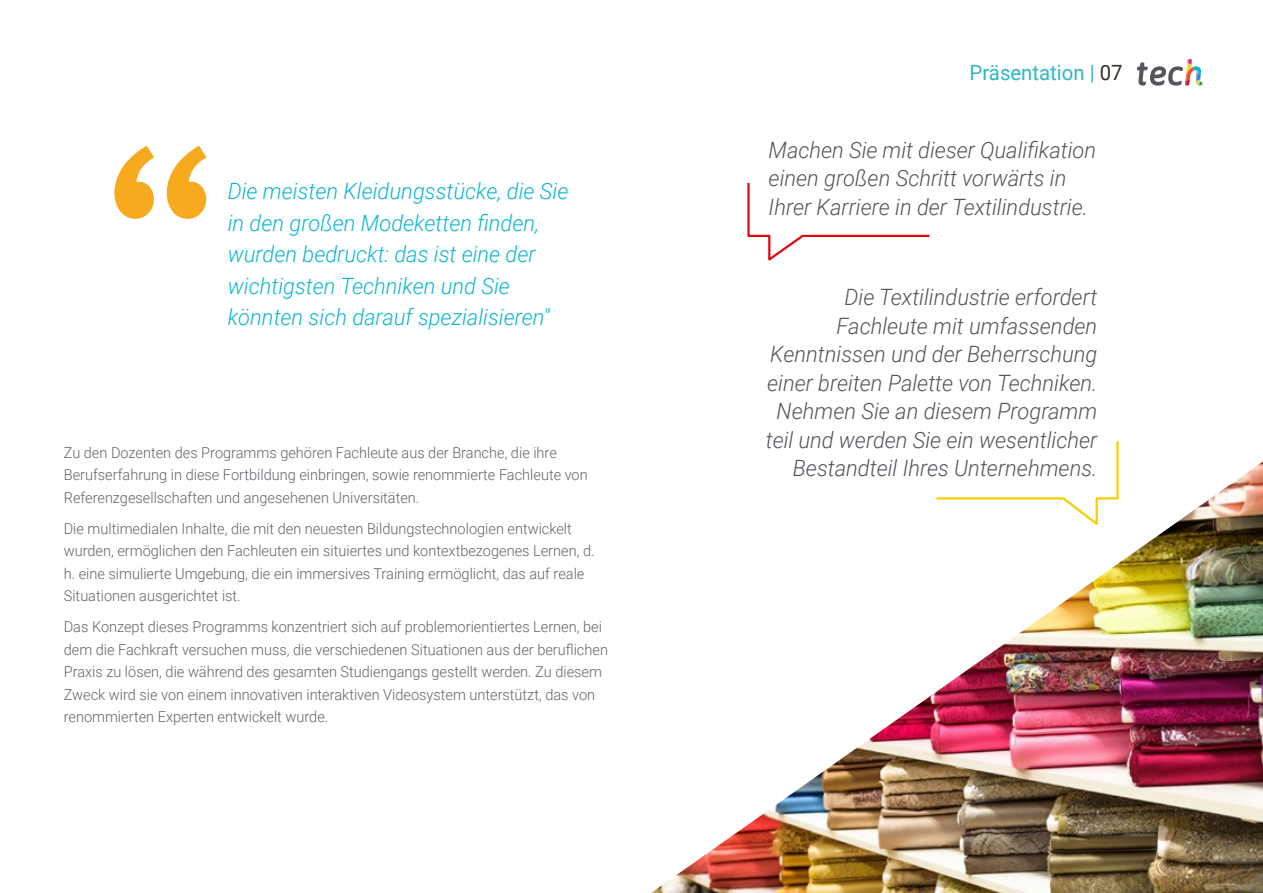
<style>
.page{position:relative;width:1263px;height:893px;background:#fff}
.page>*{position:absolute;margin:0;border:0;box-sizing:border-box;transform-origin:0 0}
.t1{font:italic 300 22.5px/28.5px "Roboto";color:#52555b}
.t2{font:italic 300 22.5px/31.5px "Roboto";color:#0fb6cf}
.t3{font:21px "Roboto";color:#2db8c5}
.t4{font:300 15px/22.5px "Roboto";color:#61646a}
.s1{color:#312e20}
</style>
<div class="page">
<img style="left:651px;top:461px;width:612px;height:432px">
<svg style="left:1137px;top:59px;width:65px;height:27px"></svg>
<svg style="left:114px;top:146px;width:93px;height:73px"></svg>
<svg style="left:747px;top:182px;width:183px;height:79px"></svg>
<svg style="left:934px;top:441px;width:186px;height:87px"></svg>
<h1 class="t2" style="left:228px;top:174px;width:342px">Die meisten Kleidungsstücke, die Sie in den großen Modeketten finden, wurden bedruckt: das ist eine der wichtigsten Techniken und Sie könnten sich darauf spezialisieren"</h1>
<p class="t4" style="left:64px;top:441px;width:525px">Zu den Dozenten des Programms gehören Fachleute aus der Branche, die ihre<br>Berufserfahrung in diese Fortbildung einbringen, sowie renommierte Fachleute von<br>Referenzgesellschaften und angesehenen Universitäten.</p>
<p class="t4" style="left:64px;top:517px;width:532px">Die multimedialen Inhalte, die mit den neuesten Bildungstechnologien entwickelt wurden, ermöglichen den Fachleuten ein situiertes und kontextbezogenes Lernen, d. h. eine simulierte Umgebung, die ein immersives Training ermöglicht, das auf reale Situationen ausgerichtet ist.</p>
<p class="t4" style="left:64px;top:615px;width:546px">Das Konzept dieses Programms konzentriert sich auf problemorientiertes Lernen, bei dem die Fachkraft versuchen muss, die verschiedenen Situationen aus der beruflichen Praxis zu lösen, die während des gesamten Studiengangs gestellt werden. Zu diesem Zweck wird sie von einem innovativen interaktiven Videosystem unterstützt, das von renommierten Experten entwickelt wurde.</p>
<h2 class="t3" style="left:969px;top:57px;width:155px">Präsentation | <span class="s1">07</span></h2>
<h1 class="t1" style="left:769px;top:135px;width:329px">Machen Sie mit dieser Qualifikation einen großen Schritt vorwärts in<br>Ihrer Karriere in der Textilindustrie.</h1>
<h1 class="t1" style="left:766px;top:282px;width:333px;text-align:right">Die Textilindustrie erfordert Fachleute mit umfassenden Kenntnissen und der Beherrschung einer breiten Palette von Techniken.<br>Nehmen Sie an diesem Programm teil und werden Sie ein wesentlicher Bestandteil Ihres Unternehmens.</h1>
</div>
